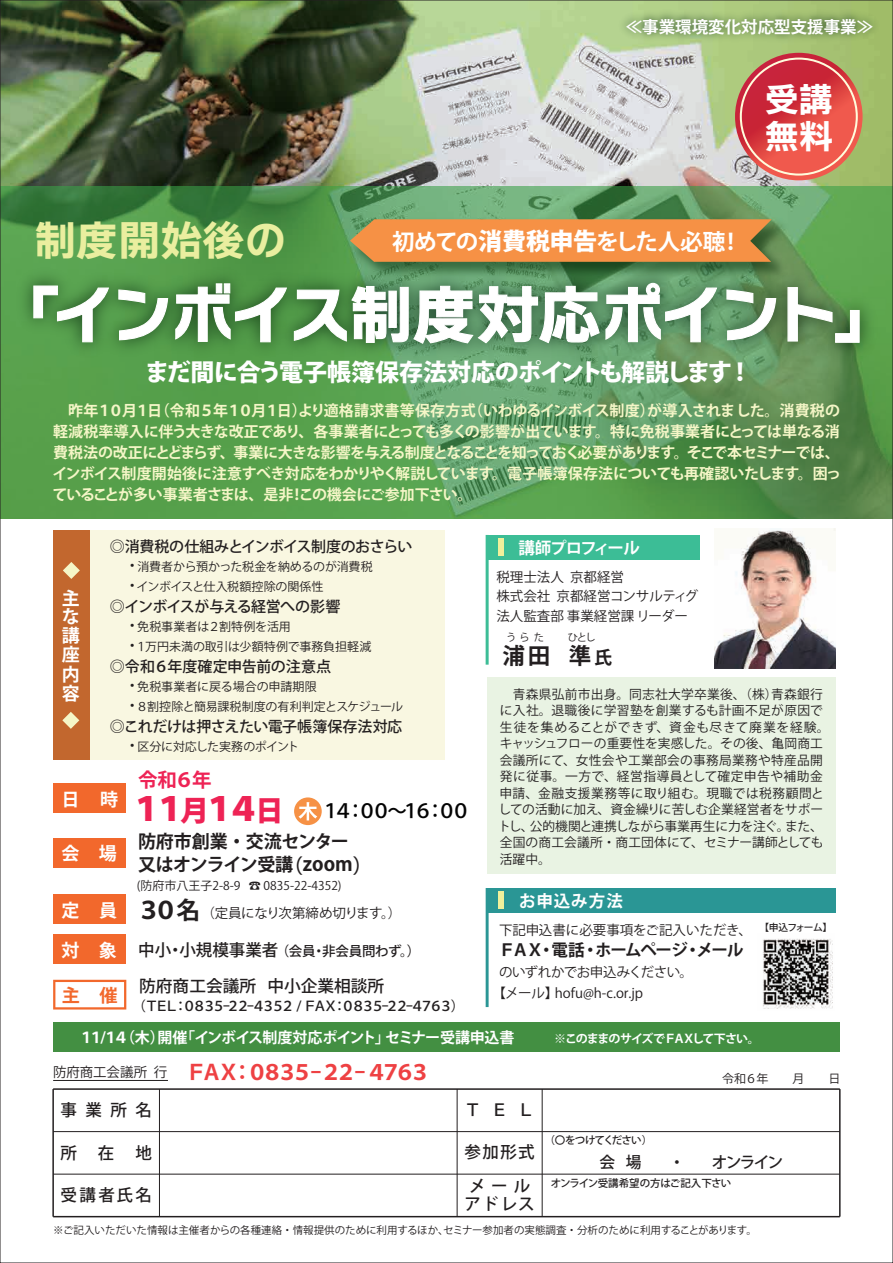
<style>
.page{position:relative;width:893px;height:1263px;background:#fff}
.page>*{position:absolute;margin:0;border:0;box-sizing:border-box;transform-origin:0 0}
.t1{font:63px "Nitalago Ruika 06";letter-spacing:-.05em;color:#fff}
.t2{font:42px "Nitalago Ruika 06";color:#eaee9f}
.t3{font:34.05px/36.8px "Nitalago Ruika 06";color:#fff}
.t4{font:800 32.85px "Koz Go Pr 6 N";color:#ee2355}
.t5{font:800 24px "Koz Go Pr 6 N";letter-spacing:-.04em;color:#fff}
.t6{font:700 22.5px "Koz Go Pr 6 N";letter-spacing:-.045em;color:#fff}
.t7{font:700 22.5px "Koz Go Pr 6 N";color:#231f20}
.t8{font:700 21px "Koz Go Pr 6 N";letter-spacing:-.29em;color:#ee4143}
.t9{font:500 19.5px "Koz Go Pr 6 N";letter-spacing:-.32em;color:#030303}
.t10{font:700 19.5px "Koz Go Pr 6 N";color:#ee2355}
.t11{font:700 18px/23.4px "Koz Go Pr 6 N";letter-spacing:-.025em;color:#231f20}
.t12{font:700 18px/19px "Koz Go Pr 6 N";color:#fff;text-align:justify}
.t13{font:700 18px "Koz Go Pr 6 N";color:#f2682c}
.t14{font:500 16.5px/33.6px "Koz Go Pr 6 N";letter-spacing:.075em;color:#231f20}
.t15{font:700 16.5px "Koz Go Pr 6 N";color:#fff}
.t16{font:700 16.5px "Koz Go Pr 6 N";letter-spacing:-.08em;color:#231f20}
.t17{font:500 16.5px "Koz Go Pr 6 N";color:#231f20}
.t18{font:700 16.5px "Koz Go Pr 6 N";letter-spacing:-.07em;color:#fff}
.t19{font:500 15.75px "Koz Go Pr 6 N";letter-spacing:-.115em;color:#231f20}
.t20{font:700 15px/21px "Koz Go Pr 6 N";letter-spacing:-.03em;color:#f5f6c7;text-align:justify}
.t21{font:500 15px "Koz Go Pr 6 N";letter-spacing:-.025em;color:#231f20}
.t22{font:700 15px "Koz Go Pr 6 N";letter-spacing:-.06em;color:#fff}
.t23{font:13.5px/19.5px "Koz Go Pr 6 N";color:#231f20}
.t24{font:500 13.5px "Koz Go Pr 6 N";letter-spacing:-.27em;color:#231f20}
.t25{font:13.5px/21px "Koz Go Pr 6 N";letter-spacing:-.025em;color:#231f20}
.t26{font:500 13.5px "Koz Go Pr 6 N";letter-spacing:-.02em;color:#231f20}
.t27{font:13.5px "Koz Go Pr 6 N";letter-spacing:-.02em;color:#231f20}
.t28{font:12.75px/16.5px "Koz Go Pr 6 N";color:#231f20;text-align:justify}
.t29{font:12px/19.5px "Koz Go Pr 6 N";letter-spacing:-.01em;color:#231f20}
.t30{font:10.5px "Koz Go Pr 6 N";color:#231f20}
.t31{font:500 10.5px "Koz Go Pr 6 N";letter-spacing:-.01em;color:#231f20}
.t32{font:500 10.5px "Koz Go Pr 6 N";letter-spacing:-.07em;color:#231f20}
.t33{font:10.2px "Koz Go Pr 6 N";color:#231f20}
.t34{font:500 9.75px "Koz Go Pr 6 N";letter-spacing:-.07em;color:#231f20}
.s1{font-weight:800;font-size:24px}
.s2{font-size:15px}
.s3{font-size:28.5px}
.s4{font-size:19.5px}
.s5{font-weight:700;font-size:18px;color:#fff}
.s6{font-weight:700;font-size:24px}
.s7{font-size:16.5px}
.s8{font-size:18px}
.s9{font-size:12px}
.s10{font-weight:400;font-size:13.5px;color:#231f20}
</style>
<div class="page">
<div style="left:53px;top:530px;width:391px;height:230px;background:#f9f7e1"></div>
<div style="left:53px;top:530px;width:37px;height:230px;background:#c2672e"></div>
<svg style="left:63px;top:562px;width:17px;height:17px"></svg>
<svg style="left:62px;top:712px;width:17px;height:17px"></svg>
<div style="left:487px;top:678px;width:349px;height:196px;background:#e9f3e3"></div>
<img style="left:2px;top:2px;width:889px;height:184px">
<div style="left:53px;top:1022px;width:787px;height:30px;background:#438f42"></div>
<hr style="left:53px;top:1216px;width:787px;height:1px;background:#231f20">
<hr style="left:53px;top:1088px;width:787px;height:2px;background:#231f20">
<hr style="left:53px;top:1174px;width:787px;height:1px;background:#231f20">
<hr style="left:53px;top:1131px;width:787px;height:1px;background:#231f20">
<hr style="left:52px;top:1089px;width:2px;height:128px;background:#231f20">
<hr style="left:159px;top:1089px;width:1px;height:128px;background:#231f20">
<hr style="left:457px;top:1089px;width:1px;height:128px;background:#231f20">
<hr style="left:542px;top:1089px;width:1px;height:128px;background:#231f20">
<hr style="left:839px;top:1089px;width:2px;height:128px;background:#231f20">
<hr style="left:53px;top:1080px;width:115px;height:1px;background:#231f20">
<img style="left:585px;top:5px;width:301px;height:48px">
<div style="left:53px;top:838px;width:72px;height:29px;background:#f2682c"></div>
<div style="left:53px;top:934px;width:72px;height:30px;background:#f2682c"></div>
<div style="left:53px;top:894px;width:72px;height:30px;background:#f2682c"></div>
<svg style="left:53px;top:980px;width:73px;height:29px"></svg>
<div style="left:53px;top:783px;width:72px;height:30px;background:#f2682c"></div>
<div style="left:294px;top:797px;width:28px;height:28px;background:#f69145;border-radius:50%"></div>
<svg style="left:299px;top:802px;width:18px;height:18px"></svg>
<img style="left:715px;top:528px;width:121px;height:141px">
<svg style="left:735px;top:53px;width:128px;height:127px;background:#dc4647"></svg>
<div style="left:740px;top:58px;width:118px;height:118px;border:2px solid #fffcdc;border-radius:50%"></div>
<div style="left:487px;top:535px;width:213px;height:25px;background:#3cbd96"></div>
<div style="left:498px;top:538px;width:6px;height:18px;background:#f0f09b"></div>
<hr style="left:486px;top:535px;width:3px;height:130px;background:#3cbd96">
<svg style="left:2px;top:186px;width:889px;height:333px;background:#589a53"></svg>
<img style="left:2px;top:259px;width:889px;height:111px">
<svg style="left:33px;top:285px;width:77px;height:58px;background:#569350"></svg>
<svg style="left:118px;top:289px;width:51px;height:52px;background:#559050"></svg>
<svg style="left:175px;top:282px;width:543px;height:63px;background:#5c8d60"></svg>
<svg style="left:726px;top:289px;width:51px;height:52px;background:#638e64"></svg>
<svg style="left:787px;top:286px;width:73px;height:57px;background:#618b57"></svg>
<div style="left:487px;top:888px;width:349px;height:24px;background:#2a9695"></div>
<hr style="left:486px;top:888px;width:3px;height:119px;background:#2a9695">
<div style="left:498px;top:891px;width:6px;height:18px;background:#f0f09b"></div>
<img style="left:762px;top:939px;width:71px;height:70px">
<img style="left:345px;top:214px;width:448px;height:70px">
<svg style="left:350px;top:219px;width:421px;height:43px;background:#eb9045"></svg>
<p class="t15" style="left:626px;top:17px;width:249px">≪事業環境変化対応型支援事業≫</p>
<h3 class="t3" style="left:765px;top:81px;width:70px">受講無料</h3>
<h2 class="t2" style="left:34px;top:219px;width:254px">制度開始後の</h2>
<h1 class="t1" style="left:-2px;top:283px;width:898px">「インボイス制度対応ポイント」</h1>
<h3 class="t5" style="left:145px;top:359px;width:603px">まだ間に合う電子帳簿保存法対応のポイントも解説します!</h3>
<p class="t20" style="left:52px;top:401px;width:790px">　昨年１０月１日（令和５年１０月１日）より適格請求書等保存方式（いわゆるインボイス制度）が導入されま した。消費税の軽減税率導入に伴う大きな改正であり、各事業者にとっても多くの影響が出ています。特に免税事業者にとっては単なる消費税法の改正にとどまらず、事業に大きな影響を与える制度となることを知っておく必要があります。そこで本セミナーでは、インボイス制度開始後に注意すべき対応をわかりやく解説しています。電子帳簿保存法についても再確認いたします。困っていることが多い事業者さまは、是非！この機会にご参加下さい。</p>
<h3 class="t6" style="left:392px;top:229px;width:346px">初めての<span class="s1">消費税申告</span>をした人必聴!</h3>
<h3 class="t12" style="left:62px;top:589px;width:19px">主な講座内容</h3>
<p class="t21" style="left:110px;top:538px;width:304px">◎消費税の仕組みとインボイス制度のおさらい</p>
<p class="t29" style="left:125px;top:557px;width:249px"><span class="s2">・</span>消費者から預かった税金を納めるのが消費税<span class="s2">・</span>インボイスと仕入税額控除の関係性</p>
<p class="t21" style="left:110px;top:598px;width:232px">◎インボイスが与える経営への影響</p>
<p class="t29" style="left:125px;top:617px;width:248px"><span class="s2">・</span>免税事業者は２割特例を活用<br><span class="s2">・</span>１万円未満の取引は少額特例で事務負担軽減</p>
<p class="t21" style="left:110px;top:658px;width:223px">◎令和６年度確定申告前の注意点</p>
<p class="t29" style="left:125px;top:677px;width:280px"><span class="s2">・</span>免税事業者に戻る場合の申請期限<br><span class="s2">・</span>８割控除と簡易課税制度の有利判定とスケジュール</p>
<p class="t21" style="left:110px;top:718px;width:294px">◎これだけは押さえたい電子帳簿保存法対応</p>
<p class="t29" style="left:125px;top:737px;width:176px"><span class="s2">・</span>区分に対応した実務のポイント</p>
<h3 class="t12" style="left:62px;top:790px;width:58px">日 時</h3>
<h3 class="t12" style="left:62px;top:844px;width:57px">会 場</h3>
<h3 class="t10" style="left:138px;top:769px;width:75px">令和６年</h3>
<h3 class="t4" style="left:130px;top:790px;width:155px">１１<span class="s3">月</span>１４<span class="s3">日</span></h3>
<h3 class="t9" style="left:321px;top:800px;width:151px">１４：００～１６：００</h3>
<h3 class="t11" style="left:138px;top:830px;width:236px">防府市創業・交流センター<br>又はオンライン受講<span class="s4">（zoom）</span></h3>
<p class="t29" style="left:137px;top:876px;width:206px">(防府市八王子2-8-9 ☎ 0835-22-4352)</p>
<p class="t27" style="left:62px;top:905px;width:341px"><span class="s5">定 員</span> <span class="s6">３０名</span>（定員になり次第締め切ります。）</p>
<p class="t26" style="left:62px;top:943px;width:360px"><span class="s5">対 象</span> <span class="s7">中小・小規模事業者</span> （会員・非会員問わず。）</p>
<h3 class="t13" style="left:62px;top:985px;width:57px">主 催</h3>
<p class="t17" style="left:139px;top:976px;width:247px">防府商工会議所 中小企業相談所</p>
<p class="t24" style="left:139px;top:998px;width:320px">(ＴＥＬ：０８３５-２２-４３５２ / ＦＡＸ：０８３５-２２-４７６３)</p>
<p class="t18" style="left:518px;top:538px;width:123px">講師プロフィール</p>
<p class="t23" style="left:496px;top:567px;width:204px">税理士法人 京都経営<br>株式会社 京都経営コンサルティグ法人監査部 事業経営課 リーダー</p>
<h3 class="t7" style="left:502px;top:643px;width:111px">浦田 準<span class="s8">氏</span></h3>
<p class="t33" style="left:506px;top:631px;width:39px">う ら た</p>
<p class="t33" style="left:568px;top:631px;width:29px">ひとし</p>
<p class="t28" style="left:498px;top:686px;width:327px;text-indent:15px">青森県弘前市出身。同志社大学卒業後、（株）青森銀行に入社。退職後に学習塾を創業するも計画不足が原因で生徒を集めることができず、資金も尽きて廃業を経験｡キャッシュフローの重要性を実感した。その後、亀岡商工会議所にて、女性会や工業部会の事務局業務や特産品開発に従事。一方で、経営指導員として確定申告や補助金申請、金融支援業務等に取り組む。現職では税務顧問としての活動に加え、資金繰りに苦しむ企業経営者をサポートし、公的機関と連携しながら事業再生に力を注ぐ。また、全国の商工会議所・商工団体にて、セミナー講師としても活躍中。</p>
<p class="t15" style="left:519px;top:891px;width:105px">お申込み方法</p>
<p class="t23" style="left:499px;top:920px;width:254px">下記申込書に必要事項をご記入いただき、</p>
<p class="t16" style="left:499px;top:940px;width:246px">ＦＡＸ・電話・ホームページ・メール</p>
<p class="t25" style="left:492px;top:962px;width:202px;text-indent:7px">のいずれかでお申込みください。【メール】hofu@h-c.or.jp</p>
<p class="t34" style="left:759px;top:922px;width:74px">【申込フォーム】</p>
<p class="t22" style="left:79px;top:1029px;width:682px">１１/１４（木）開催「インボイス制度対応ポイント」セミナー受講申込書 　　<span class="s9">※このままのサイズでＦＡＸして下さい。</span></p>
<h3 class="t8" style="left:53px;top:1061px;width:379px"><span class="s10">防府商工会議所 行</span> ＦＡＸ：０８３５-２２- ４７６３</h3>
<p class="t14" style="left:61px;top:1094px;width:93px">事業所名</p>
<p class="t14" style="left:61px;top:1136px;width:18px">所</p>
<p class="t14" style="left:98px;top:1136px;width:18px">在</p>
<p class="t14" style="left:135px;top:1136px;width:18px">地</p>
<p class="t14" style="left:61px;top:1179px;width:93px">受講者氏名</p>
<p class="t14" style="left:465px;top:1093px;width:72px">ＴＥＬ</p>
<p class="t14" style="left:465px;top:1135px;width:72px">参加形式メール</p>
<p class="t14" style="left:465px;top:1187px;width:72px">アドレス</p>
<p class="t29" style="left:722px;top:1069px;width:120px">令和６年　　月　　日</p>
<p class="t32" style="left:550px;top:1134px;width:99px">(〇をつけてください)</p>
<p class="t31" style="left:551px;top:1177px;width:182px">オンライン受講希望の方はご記入下さい</p>
<p class="t19" style="left:600px;top:1153px;width:185px">会 場　　・　　オンライン</p>
<p class="t30" style="left:53px;top:1224px;width:705px">※ご記入いただいた情報は主催者からの各種連絡・情報提供のために利用するほか、セミナー参加者の実態調査・分析のために利用することがあります。</p>
</div>
